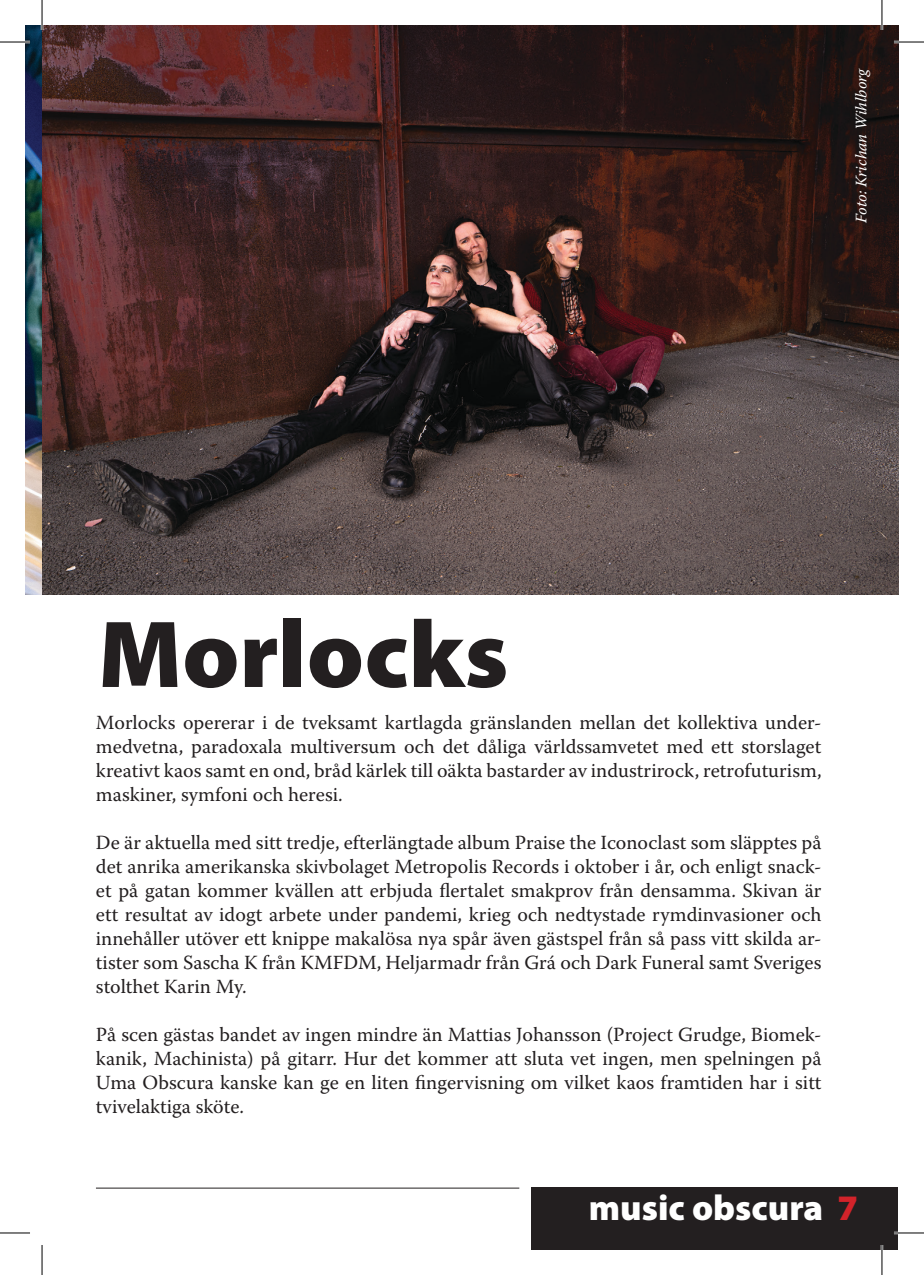
<style>
.page{position:relative;width:924px;height:1275px;background:#fff}
.page>*{position:absolute;margin:0;border:0;box-sizing:border-box;transform-origin:0 0}
.t1{font:900 96px "Myriad Pro";color:#231f20}
.t2{font:900 36px "Myriad Pro";color:#fff}
.t3{font:20px/24px "Warnock Pro";color:#231f20;text-align:justify}
.t4{font:italic 16px "Warnock Pro";color:#fff}
.s1{color:#d2232a}
</style>
<div class="page">
<div style="left:531px;top:1187px;width:365px;height:63px;background:#231f20"></div>
<hr style="left:96px;top:1187px;width:423px;height:1px;background:#231f20">
<img style="left:25px;top:25px;width:17px;height:569px">
<img style="left:42px;top:25px;width:856px;height:569px">
<hr style="left:0;top:41px;width:30px;height:2px;background:#fff">
<hr style="left:893px;top:41px;width:30px;height:2px;background:#fff">
<hr style="left:893px;top:1231px;width:30px;height:3px;background:#fff">
<hr style="left:41px;top:0;width:2px;height:30px;background:#fff">
<hr style="left:880px;top:0;width:2px;height:30px;background:#fff">
<hr style="left:880px;top:1245px;width:2px;height:30px;background:#fff">
<hr style="left:0;top:42px;width:30px;height:1px;background:#000">
<hr style="left:893px;top:42px;width:30px;height:1px;background:#000">
<hr style="left:0;top:1232px;width:30px;height:1px;background:#000">
<hr style="left:893px;top:1232px;width:30px;height:1px;background:#000">
<hr style="left:42px;top:0;width:1px;height:30px;background:#000">
<hr style="left:42px;top:1245px;width:1px;height:30px;background:#000">
<hr style="left:881px;top:0;width:1px;height:30px;background:#000">
<hr style="left:881px;top:1245px;width:1px;height:30px;background:#000">
<p class="t4" style="left:851px;top:223px;width:158px;rotate:-90deg">Foto: Krichan Wihlborg</p>
<p class="t1" style="left:98px;top:590px;width:412px">Morlocks</p>
<p class="t3" style="left:96px;top:710px;width:726px">Morlocks opererar i de tveksamt kartlagda gränslanden mellan det kollektiva under&shy;medvetna, paradoxala multiversum och det dåliga världssamvetet med ett storslaget kreativt kaos samt en ond, bråd kärlek till oäkta bastarder av industrirock, retrofuturism, maskiner, symfoni och heresi.</p>
<p class="t3" style="left:96px;top:830px;width:726px">De är aktuella med sitt tredje, efterlängtade album Praise the Iconoclast som släpptes på det anrika amerikanska skivbolaget Metropolis Records i oktober i år, och enligt snack&shy;et på gatan kommer kvällen att erbjuda flertalet smakprov från densamma. Skivan är ett resultat av idogt arbete under pandemi, krieg och nedtystade rymdinvasioner och innehåller utöver ett knippe makalösa nya spår även gästspel från så pass vitt skilda ar&shy;tister som Sascha K från KMFDM, Heljarmadr från Grá och Dark Funeral samt Sveriges stolthet Karin My.</p>
<p class="t3" style="left:96px;top:1022px;width:726px">På scen gästas bandet av ingen mindre än Mattias Johansson (Project Grudge, Biomek&shy;kanik, Machinista) på gitarr. Hur det kommer att sluta vet ingen, men spelningen på Uma Obscura kanske kan ge en liten fingervisning om vilket kaos framtiden har i sitt tvivelaktiga sköte.</p>
<p class="t2" style="left:588px;top:1184px;width:270px">music obscura <span class="s1">7</span></p>
</div>
